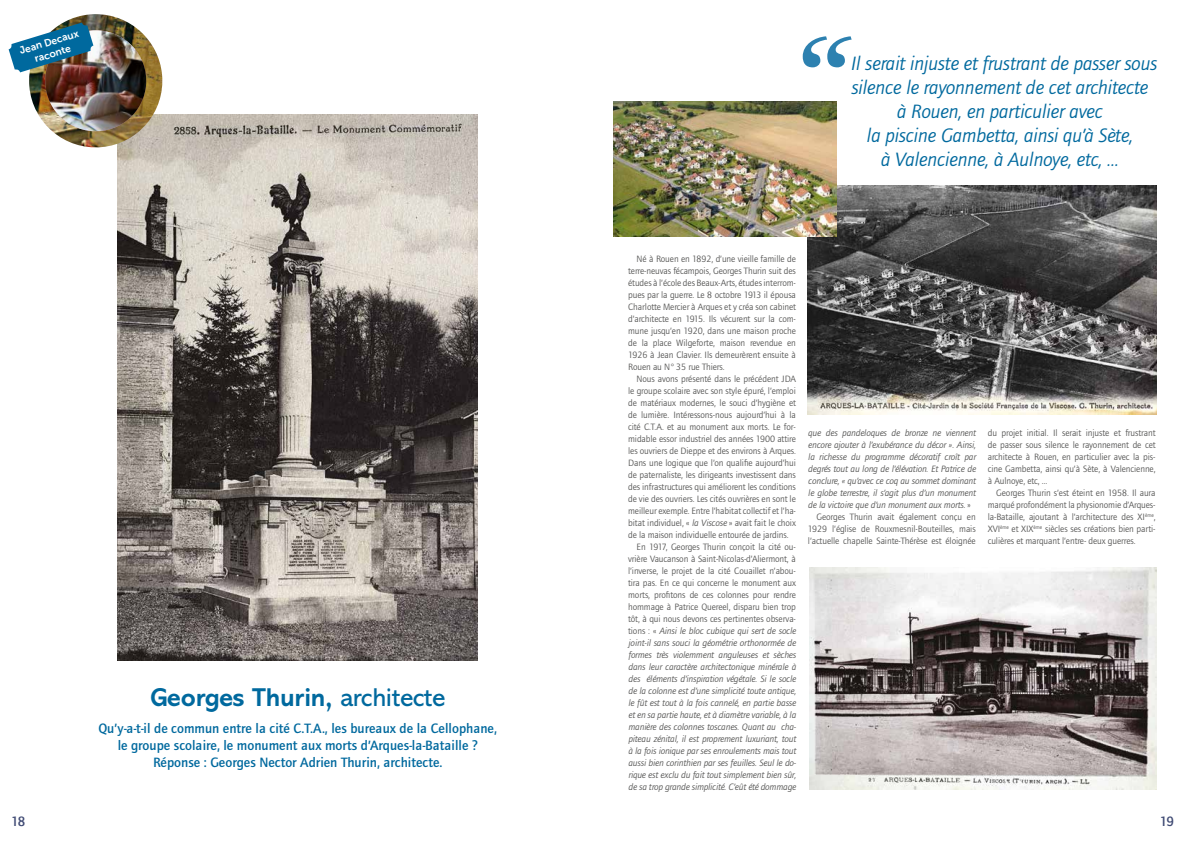
<style>
.page{position:relative;width:1191px;height:842px;background:#fff}
.page>*{position:absolute;margin:0;border:0;box-sizing:border-box;transform-origin:0 0}
.t1{font:italic 700 110.1px "Sabon";color:#2d81b0}
.t2{font:700 26px "Abadi";letter-spacing:-.01em;color:#00699e}
.t3{font:italic 20px/24px "Foundry Journal";letter-spacing:-.01em;color:#00699e;text-align:center}
.t4{font:500 14px/17px "Foundry Journal";color:#00699e;text-align:center}
.t5{font:500 14px "Foundry Journal";color:#3e4973}
.t6{font:10.2px/12px "Museo Sans 700";color:#fff;text-align:center}
.t7{font:9.5px/12px "Foundry Journal";letter-spacing:-.01em;color:#575756;text-align:justify}
.t8{font:italic 9.5px "Foundry Journal";letter-spacing:-.01em;color:#575756}
.s1{font-weight:400}
.s2{font-style:italic}
.s3{font-style:normal}
</style>
<div class="page">
<img style="left:117px;top:114px;width:361px;height:547px">
<img style="left:54px;top:14px;width:111px;height:136px">
<img style="left:9px;top:23px;width:139px;height:110px">
<img style="left:808px;top:185px;width:349px;height:229px">
<img style="left:809px;top:567px;width:348px;height:223px">
<img style="left:613px;top:101px;width:223px;height:136px">
<p class="t6" style="left:18px;top:45px;width:63px;rotate:-17deg">Jean Decaux raconte</p>
<h2 class="t2" style="left:150px;top:682px;width:296px">Georges Thurin, <span class="s1">architecte</span></h2>
<h3 class="t4" style="left:98px;top:720px;width:400px">Qu’y-a-t-il de commun entre la cité C.T.A., les bureaux de la Cellophane, le groupe scolaire, le monument aux morts d’Arques-la-Bataille ?<br>Réponse : Georges Nector Adrien Thurin, architecte.</h3>
<h1 class="t1" style="left:791px;top:8px;width:59px">“</h1>
<h3 class="t3" style="left:850px;top:52px;width:308px">Il serait injuste et frustrant de passer sous silence le rayonnement de cet architecte à Rouen, en particulier avec<br>la piscine Gambetta, ainsi qu’à Sète,<br>à Valencienne, à Aulnoye, etc, …</h3>
<p class="t7" style="left:628px;top:253px;width:169px;text-indent:9px">Né à Rouen en 1892, d’une vieille famille de terre-neuvas fécampois, Georges Thurin suit des études à l’école des Beaux-Arts, études interrom&shy;pues par la guerre. Le 8 octobre 1913 il épousa Charlotte Mercier à Arques et y créa son cabinet d’architecte en 1915. Ils vécurent sur la com&shy;mune jusqu’en 1920, dans une maison proche de la place Wilgeforte, maison revendue en 1926 à Jean Clavier. Ils demeurèrent ensuite à Rouen au N° 35 rue Thiers.</p>
<p class="t7" style="left:636px;top:373px;width:161px">Nous avons présenté dans le précédent JDA</p>
<p class="t7" style="left:628px;top:385px;width:169px">le groupe scolaire avec son style épuré, l’emploi</p>
<p class="t7" style="left:628px;top:397px;width:169px">de matériaux modernes, le souci d’hygiène et</p>
<p class="t7" style="left:628px;top:409px;width:169px">de lumière. Intéressons-nous aujourd’hui à la</p>
<p class="t7" style="left:628px;top:421px;width:169px">cité C.T.A. et au monument aux morts. Le for-</p>
<p class="t7" style="left:628px;top:433px;width:169px">midable essor industriel des années 1900 attire</p>
<p class="t7" style="left:628px;top:445px;width:169px">les ouvriers de Dieppe et des environs à Arques.</p>
<p class="t7" style="left:628px;top:457px;width:169px">Dans une logique que l’on qualifie aujourd’hui</p>
<p class="t7" style="left:628px;top:469px;width:169px">de paternaliste, les dirigeants investissent dans</p>
<p class="t7" style="left:628px;top:481px;width:169px">des infrastructures qui améliorent les conditions</p>
<p class="t7" style="left:628px;top:493px;width:169px">de vie des ouvriers. Les cités ouvrières en sont le</p>
<p class="t7" style="left:628px;top:505px;width:169px">meilleur exemple. Entre l’habitat collectif et l’ha-</p>
<p class="t7" style="left:628px;top:517px;width:169px">bitat individuel, « <span class="s2">la Viscose</span> » avait fait le choix</p>
<p class="t7" style="left:628px;top:529px;width:162px">de la maison individuelle entourée de jardins.</p>
<p class="t7" style="left:636px;top:541px;width:161px">En 1917, Georges Thurin conçoit la cité ou-</p>
<p class="t7" style="left:628px;top:553px;width:169px">vrière Vaucanson à Saint-Nicolas-d’Aliermont, à</p>
<p class="t7" style="left:628px;top:565px;width:169px">l’inverse, le projet de la cité Couaillet n’abou-</p>
<p class="t7" style="left:628px;top:577px;width:169px">tira pas. En ce qui concerne le monument aux</p>
<p class="t7" style="left:628px;top:589px;width:169px">morts, profitons de ces colonnes pour rendre</p>
<p class="t7" style="left:628px;top:601px;width:169px">hommage à Patrice Quereel, disparu bien trop</p>
<p class="t7" style="left:628px;top:613px;width:169px">tôt, à qui nous devons ces pertinentes observa-</p>
<p class="t8" style="left:628px;top:626px;width:169px"><span class="s3">tions : «</span> Ainsi le bloc cubique qui sert de socle</p>
<p class="t8" style="left:628px;top:638px;width:169px">joint-il sans souci la géométrie orthonormée de</p>
<p class="t8" style="left:628px;top:650px;width:169px">formes très violemment anguleuses et sèches</p>
<p class="t8" style="left:628px;top:662px;width:169px">dans leur caractère architectonique minérale à</p>
<p class="t8" style="left:628px;top:674px;width:169px">des éléments d’inspiration végétale. Si le socle</p>
<p class="t8" style="left:628px;top:686px;width:169px">de la colonne est d’une simplicité toute antique,</p>
<p class="t8" style="left:628px;top:698px;width:169px">le fût est tout à la fois cannelé, en partie basse</p>
<p class="t8" style="left:628px;top:710px;width:169px">et en sa partie haute, et à diamètre variable, à la</p>
<p class="t8" style="left:628px;top:722px;width:169px">manière des colonnes toscanes. Quant au cha-</p>
<p class="t8" style="left:628px;top:734px;width:169px">piteau zénital, il est proprement luxuriant, tout</p>
<p class="t8" style="left:628px;top:746px;width:169px">à la fois ionique par ses enroulements mais tout</p>
<p class="t8" style="left:628px;top:758px;width:169px">aussi bien corinthien par ses feuilles. Seul le do-</p>
<p class="t8" style="left:628px;top:770px;width:169px">rique est exclu du fait tout simplement bien sûr,</p>
<p class="t8" style="left:628px;top:782px;width:169px">de sa trop grande simplicité. C’eût été dommage</p>
<p class="t8" style="left:808px;top:428px;width:169px">que des pandeloques de bronze ne viennent</p>
<p class="t8" style="left:808px;top:440px;width:169px">encore ajouter à l’exubérance du décor ». Ainsi,</p>
<p class="t8" style="left:808px;top:452px;width:169px">la richesse du programme décoratif croît par</p>
<p class="t8" style="left:808px;top:464px;width:169px">degrés tout au long de l’élévation. Et Patrice de</p>
<p class="t8" style="left:808px;top:476px;width:169px">conclure, « qu’avec ce coq au sommet dominant</p>
<p class="t8" style="left:808px;top:488px;width:169px">le globe terrestre, il s’agit plus d’un monument</p>
<p class="t8" style="left:808px;top:500px;width:164px">de la victoire que d’un monument aux morts. <span class="s3">»</span></p>
<p class="t7" style="left:816px;top:511px;width:161px">Georges Thurin avait également conçu en</p>
<p class="t7" style="left:808px;top:523px;width:169px">1929 l’église de Rouxmesnil-Bouteilles, mais</p>
<p class="t7" style="left:808px;top:535px;width:169px">l’actuelle chapelle Sainte-Thérèse est éloignée</p>
<p class="t7" style="left:987px;top:427px;width:169px">du projet initial. Il serait injuste et frustrant de passer sous silence le rayonnement de cet architecte à Rouen, en particulier avec la pis&shy;cine Gambetta, ainsi qu’à Sète, à Valencienne, à Aulnoye, etc, …</p>
<p class="t7" style="left:987px;top:487px;width:169px;text-indent:9px">Georges Thurin s’est éteint en 1958. Il aura marqué profondément la physionomie d’Arques&shy;la-Bataille, ajoutant à l’architecture des XI<sup>ème</sup>, XVI<sup>ème</sup> et XIX<sup>ème</sup> siècles ses créations bien parti&shy;culières et marquant l’entre- deux guerres.</p>
<h3 class="t5" style="left:11px;top:813px;width:16px">18</h3>
<h3 class="t5" style="left:1159px;top:813px;width:16px">19</h3>
</div>
